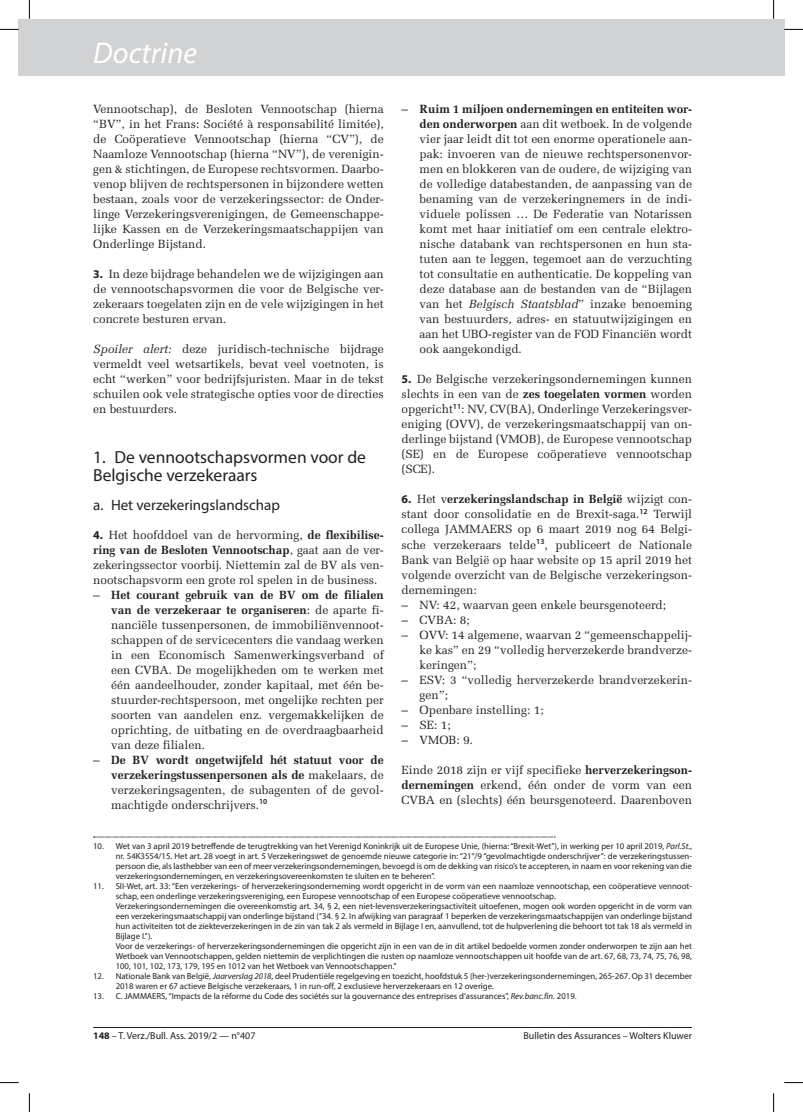
<style>
.page{position:relative;width:803px;height:1112px;background:#fff}
.page>*{position:absolute;margin:0;border:0;box-sizing:border-box;transform-origin:0 0}
.t1{font:italic 30px "Myriad Pro";color:#fff}
.t2{font:17.5px/17.5px "Myriad Pro";color:#231f20}
.t3{font:15px "Myriad Pro";color:#231f20}
.t4{font:11.88px/15px "Melior LT Std";color:#231f20;text-align:justify}
.t5{font:10px "Myriad Pro";color:#231f20}
.t6{font:8.75px/10px "Myriad Pro";color:#231f20}
.s1{font-family:"Myriad Pro";font-weight:700}
.s2{font-style:italic}
.s3{font-weight:700}
</style>
<div class="page">
<div style="left:19px;top:19px;width:765px;height:56px;background:#d1d2d4"></div>
<hr style="left:93px;top:1026px;width:599px;height:1px;background:#231f20">
<svg style="left:93px;top:836px;width:462px;height:1px"></svg>
<svg style="left:0;top:29px;width:19px;height:1px"></svg>
<svg style="left:784px;top:29px;width:19px;height:1px"></svg>
<svg style="left:0;top:1082px;width:19px;height:1px"></svg>
<svg style="left:784px;top:1082px;width:19px;height:1px"></svg>
<svg style="left:29px;top:0;width:1px;height:19px"></svg>
<svg style="left:29px;top:1093px;width:1px;height:18px"></svg>
<svg style="left:773px;top:0;width:1px;height:19px"></svg>
<svg style="left:773px;top:1093px;width:1px;height:18px"></svg>
<h1 class="t1" style="left:93px;top:34px;width:105px">Doctrine</h1>
<p class="t4" style="left:93px;top:102px;width:292px">Vennootschap), de Besloten Vennootschap (hierna “BV”, in het Frans: Société à responsabilité limitée), de Coöperatieve Vennootschap (hierna “CV”), de Naamloze Vennootschap (hierna “NV”), de verenigin&shy;gen &amp; stichtingen, de Europese rechtsvormen. Daarbo&shy;venop blijven de rechtspersonen in bijzondere wetten bestaan, zoals voor de verzekeringssector: de Onder&shy;linge Verzekeringsverenigingen, de Gemeenschappe&shy;lijke Kassen en de Verzekeringsmaatschappijen van Onderlinge Bijstand.</p>
<p class="t4" style="left:93px;top:267px;width:292px"><span class="s1">3.</span> In deze bijdrage behandelen we de wijzigingen aan de vennootschapsvormen die voor de Belgische ver&shy;zekeraars toegelaten zijn en de vele wijzigingen in het concrete besturen ervan.</p>
<p class="t4" style="left:93px;top:342px;width:292px"><span class="s2">Spoiler alert:</span> deze juridisch-technische bijdrage vermeldt veel wetsartikels, bevat veel voetnoten, is echt “werken” voor bedrijfsjuristen. Maar in de tekst schuilen ook vele strategische opties voor de directies en bestuurders.</p>
<h2 class="t2" style="left:93px;top:448px;width:274px">1. De vennootschapsvormen voor de<br>Belgische verzekeraars</h2>
<p class="t3" style="left:93px;top:495px;width:188px">a. Het verzekeringslandschap</p>
<p class="t4" style="left:93px;top:527px;width:292px"><span class="s1">4.</span> Het hoofddoel van de hervorming, <span class="s3">de flexibilise&shy;ring van de Besloten Vennootschap</span>, gaat aan de ver&shy;zekeringssector voorbij. Niettemin zal de BV als ven&shy;nootschapsvorm een grote rol spelen in de business.</p>
<p class="t4" style="left:111px;top:587px;width:274px;text-indent:-18px">– <span class="s3">Het courant gebruik van de BV om de filialen van de verzekeraar te organiseren</span>: de aparte fi&shy;nanciële tussenpersonen, de immobiliënvennoot&shy;schappen of de servicecenters die vandaag werken in een Economisch Samenwerkingsverband of een CVBA. De mogelijkheden om te werken met één aandeelhouder, zonder kapitaal, met één be&shy;stuurder-rechtspersoon, met ongelijke rechten per soorten van aandelen enz. vergemakkelijken de oprichting, de uitbating en de overdraagbaarheid van deze filialen.</p>
<p class="t4" style="left:111px;top:752px;width:274px;text-indent:-18px">– <span class="s3">De BV wordt ongetwijfeld hét statuut voor de verzekeringstussenpersonen als de</span> makelaars, de verzekeringsagenten, de subagenten of de gevol&shy;machtigde onderschrijvers.<sup>10</sup></p>
<p class="t4" style="left:420px;top:102px;width:274px;text-indent:-18px">– <span class="s3">Ruim 1 miljoen ondernemingen en entiteiten wor&shy;den onderworpen</span> aan dit wetboek. In de volgende vier jaar leidt dit tot een enorme operationele aan&shy;pak: invoeren van de nieuwe rechtspersonenvor&shy;men en blokkeren van de oudere, de wijziging van de volledige databestanden, de aanpassing van de benaming van de verzekeringnemers in de indi&shy;viduele polissen … De Federatie van Notarissen komt met haar initiatief om een centrale elektro&shy;nische databank van rechtspersonen en hun sta&shy;tuten aan te leggen, tegemoet aan de verzuchting tot consultatie en authenticatie. De koppeling van deze database aan de bestanden van de “Bijlagen van het <span class="s2">Belgisch Staatsblad</span>” inzake benoeming van bestuurders, adres- en statuutwijzigingen en aan het UBO-register van de FOD Financiën wordt ook aangekondigd.</p>
<p class="t4" style="left:401px;top:372px;width:292px"><span class="s1">5.</span> De Belgische verzekeringsondernemingen kunnen slechts in een van de <span class="s3">zes toegelaten vormen</span> worden opgericht<sup>11</sup>: NV, CV(BA), Onderlinge Verzekeringsver&shy;eniging (OVV), de verzekeringsmaatschappij van on&shy;derlinge bijstand (VMOB), de Europese vennootschap (SE) en de Europese coöperatieve vennootschap (SCE).</p>
<p class="t4" style="left:401px;top:492px;width:292px"><span class="s1">6.</span> Het v<span class="s3">erzekeringslandschap in België</span> wijzigt con&shy;stant door consolidatie en de Brexit-saga.<sup>12</sup> Terwijl collega JAMMAERS op 6 maart 2019 nog 64 Belgi&shy;sche verzekeraars telde<sup>13</sup>, publiceert de Nationale Bank van België op haar website op 15 april 2019 het volgende overzicht van de Belgische verzekeringson&shy;dernemingen:</p>
<p class="t4" style="left:401px;top:597px;width:266px">– NV: 42, waarvan geen enkele beursgenoteerd;</p>
<p class="t4" style="left:401px;top:612px;width:70px">– CVBA: 8;</p>
<p class="t4" style="left:420px;top:627px;width:274px;text-indent:-18px">– OVV: 14 algemene, waarvan 2 “gemeenschappelij&shy;ke kas” en 29 “volledig herverzekerde brandverze&shy;keringen”;</p>
<p class="t4" style="left:420px;top:672px;width:274px;text-indent:-18px">– ESV: 3 “volledig herverzekerde brandverzekerin&shy;gen”;</p>
<p class="t4" style="left:401px;top:702px;width:144px">– Openbare instelling: 1;</p>
<p class="t4" style="left:401px;top:717px;width:51px">– SE: 1;</p>
<p class="t4" style="left:401px;top:732px;width:73px">– VMOB: 9.</p>
<p class="t4" style="left:401px;top:762px;width:292px">Einde 2018 zijn er vijf specifieke <span class="s3">herverzekeringson&shy;dernemingen</span> erkend, één onder de vorm van een CVBA en (slechts) één beursgenoteerd. Daarenboven</p>
<p class="t6" style="left:116px;top:840px;width:578px;text-align:justify;text-indent:-22px">10. Wet van 3 april 2019 betreffende de terugtrekking van het Verenigd Koninkrijk uit de Europese Unie, (hierna: “Brexit-Wet”), in werking per 10 april 2019, <span class="s2">Parl.St.</span>, nr. 54K3554/15. Het art. 28 voegt in art. 5 Verzekeringswet de genoemde nieuwe categorie in: “21°/9 “gevolmachtigde onderschrijver”: de verzekeringstussen&shy;persoon die, als lasthebber van een of meer verzekeringsondernemingen, bevoegd is om de dekking van risico’s te accepteren, in naam en voor rekening van die verzekeringsondernemingen, en verzekeringsovereenkomsten te sluiten en te beheren”.</p>
<p class="t6" style="left:116px;top:880px;width:578px;text-indent:-22px">11. SII-Wet, art. 33: “Een verzekerings- of herverzekeringsonderneming wordt opgericht in de vorm van een naamloze vennootschap, een coöperatieve vennoot&shy;schap, een onderlinge verzekeringsvereniging, een Europese vennootschap of een Europese coöperatieve vennootschap.<br>Verzekeringsondernemingen die overeenkomstig art. 34, § 2, een niet-levensverzekeringsactiviteit uitoefenen, mogen ook worden opgericht in de vorm van een verzekeringsmaatschappij van onderlinge bijstand (“34. § 2. In afwijking van paragraaf 1 beperken de verzekeringsmaatschappijen van onderlinge bijstand hun activiteiten tot de ziekteverzekeringen in de zin van tak 2 als vermeld in Bijlage I en, aanvullend, tot de hulpverlening die behoort tot tak 18 als vermeld in Bijlage I.”).<br>Voor de verzekerings- of herverzekeringsondernemingen die opgericht zijn in een van de in dit artikel bedoelde vormen zonder onderworpen te zijn aan het Wetboek van Vennootschappen, gelden niettemin de verplichtingen die rusten op naamloze vennootschappen uit hoofde van de art. 67, 68, 73, 74, 75, 76, 98, 100, 101, 102, 173, 179, 195 en 1012 van het Wetboek van Vennootschappen.”</p>
<p class="t6" style="left:116px;top:970px;width:578px;text-indent:-22px">12. Nationale Bank van België, <span class="s2">Jaarverslag 2018</span>, deel Prudentiële regelgeving en toezicht, hoofdstuk 5 (her-)verzekeringsondernemingen, 265-267. Op 31 december<br>2018 waren er 67 actieve Belgische verzekeraars, 1 in run-off, 2 exclusieve herverzekeraars en 12 overige.</p>
<p class="t6" style="left:93px;top:990px;width:485px">13. C. JAMMAERS, “Impacts de la réforme du Code des sociétés sur la gouvernance des entreprises d’assurances”, <span class="s2">Rev.banc.fin.</span> 2019.</p>
<p class="t5" style="left:93px;top:1029px;width:164px"><span class="s3">148</span> – T. Verz./Bull. Ass. 2019/2 — n°407</p>
<p class="t5" style="left:523px;top:1029px;width:170px">Bulletin des Assurances – Wolters Kluwer</p>
</div>
